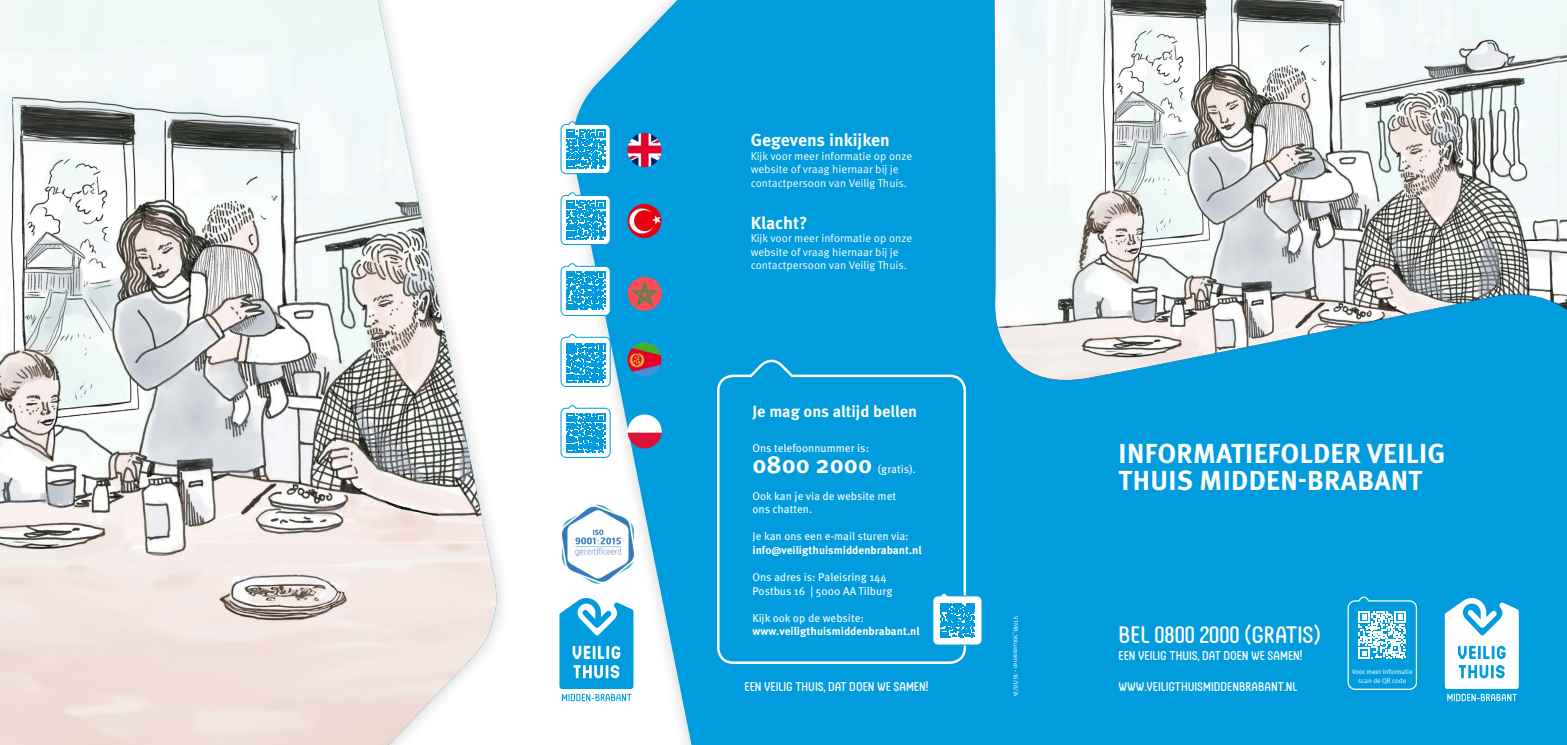
<style>
.page{position:relative;width:1567px;height:745px;background:#fff}
.page>*{position:absolute;margin:0;border:0;box-sizing:border-box;transform-origin:0 0}
.t1{font:700 27.5px/27.5px "Meta Pro";letter-spacing:.01em;color:#fff}
.t2{font:500 26.5px "Otsu Sans";color:#fff}
.t3{font:700 25px "Meta Pro";color:#fff}
.t4{font:700 17.5px "Meta Pro";color:#fff}
.t5{font:700 16.25px "Meta Pro";color:#fff}
.t6{font:500 14.12px "Otsu Sans";color:#fff}
.t7{font:11.25px/13.5px "Meta Pro";color:#fff}
.t8{font:11.25px/13.5px "Meta Pro";color:#fff}
.t9{font:700 11.25px "Meta Pro";color:#fff}
.t10{font:6.88px/8.2px "Meta Pro";letter-spacing:-.01em;color:#fff;text-align:center}
.t11{font:300 6.25px "Bree";color:#fff}
</style>
<div class="page">
<div style="left:568px;top:0;width:998px;height:744px;background:#009cde"></div>
<svg style="left:1444px;top:597px;width:74px;height:103px"></svg>
<svg style="left:559px;top:597px;width:74px;height:103px"></svg>
<div style="left:993px;top:381px;width:573px;height:9px;background:#009cde"></div>
<img style="left:993px;top:0;width:573px;height:381px">
<div style="left:715px;top:351px;width:252px;height:313px;background:#009cde"></div>
<img style="left:561px;top:503px;width:74px;height:81px">
<svg style="left:931px;top:591px;width:51px;height:54px"></svg>
<img style="left:0;top:0;width:498px;height:744px">
<img style="left:627px;top:133px;width:34px;height:34px;border-radius:17px">
<img style="left:627px;top:204px;width:34px;height:34px;border-radius:17px">
<img style="left:627px;top:414px;width:34px;height:34px;border-radius:17px">
<img style="left:627px;top:342px;width:34px;height:34px;border-radius:17px">
<svg style="left:560px;top:121px;width:51px;height:53px"></svg>
<svg style="left:560px;top:191px;width:51px;height:54px"></svg>
<svg style="left:560px;top:262px;width:51px;height:54px"></svg>
<svg style="left:560px;top:333px;width:51px;height:54px"></svg>
<svg style="left:560px;top:404px;width:51px;height:54px"></svg>
<svg style="left:627px;top:276px;width:34px;height:34px"></svg>
<svg style="left:1346px;top:595px;width:71px;height:95px"></svg>
<h3 class="t4" style="left:750px;top:129px;width:141px">Gegevens inkijken</h3>
<p class="t7" style="left:750px;top:149px;width:163px">Kijk voor meer informatie op onze website of vraag hiernaar bij je contactpersoon van Veilig Thuis.</p>
<h3 class="t4" style="left:750px;top:211px;width:58px">Klacht?</h3>
<p class="t7" style="left:750px;top:232px;width:163px">Kijk voor meer informatie op onze website of vraag hiernaar bij je contactpersoon van Veilig Thuis.</p>
<h3 class="t5" style="left:752px;top:400px;width:166px">Je mag ons altijd bellen</h3>
<p class="t8" style="left:752px;top:441px;width:118px">Ons telefoonnummer is:</p>
<h3 class="t3" style="left:752px;top:448px;width:121px">0800 2000</h3>
<p class="t8" style="left:877px;top:462px;width:40px">(gratis).</p>
<p class="t8" style="left:752px;top:489px;width:145px">Ook kan je via de website met ons chatten.</p>
<p class="t8" style="left:752px;top:530px;width:158px">Je kan ons een e-mail sturen via:</p>
<p class="t9" style="left:752px;top:542px;width:171px">info@veiligthuismiddenbrabant.nl</p>
<p class="t8" style="left:752px;top:570px;width:141px">Ons adres is: Paleisring 144<br>Postbus 16 | 5000 AA Tilburg</p>
<p class="t8" style="left:752px;top:611px;width:113px">Kijk ook op de website:</p>
<p class="t9" style="left:752px;top:623px;width:169px">www.veiligthuismiddenbrabant.nl</p>
<h1 class="t1" style="left:1118px;top:440px;width:328px">INFORMATIEFOLDER VEILIG<br>THUIS MIDDEN-BRABANT</h1>
<p class="t11" style="left:1019px;top:616px;width:82px;rotate:90deg">VTMB_Volwassenen - 16/10/24</p>
<h2 class="t2" style="left:1118px;top:620px;width:204px">BEL 0800 2000 (GRATIS)</h2>
<p class="t6" style="left:1118px;top:647px;width:185px">EEN VEILIG THUIS, DAT DOEN WE SAMEN!</p>
<p class="t10" style="left:1351px;top:667px;width:62px">Voor meer informatie scan de QR code</p>
<p class="t6" style="left:744px;top:678px;width:185px">EEN VEILIG THUIS, DAT DOEN WE SAMEN!</p>
<p class="t6" style="left:1118px;top:678px;width:180px">WWW.VEILIGTHUISMIDDENBRABANT.NL</p>
</div>
